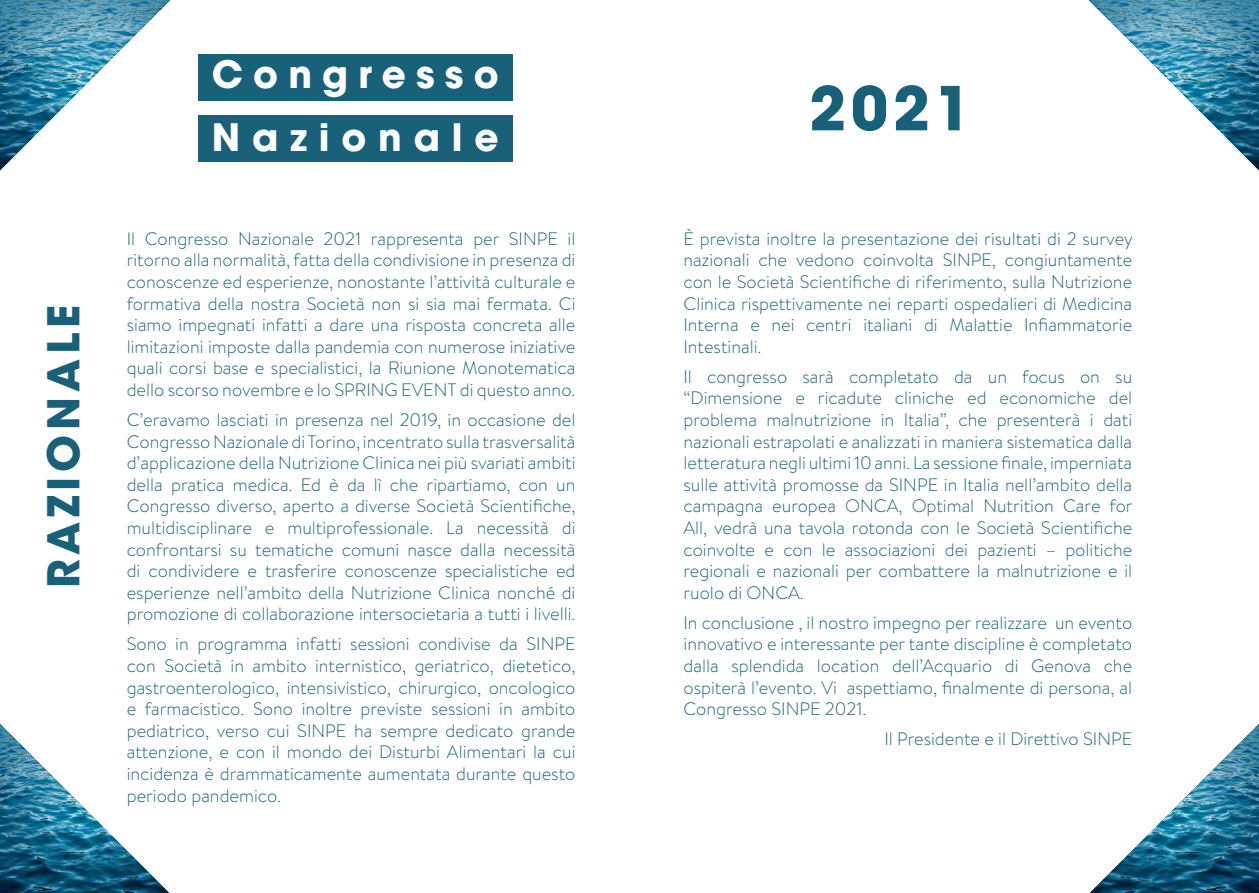
<style>
.page{position:relative;width:1259px;height:893px;background:#fff}
.page>*{position:absolute;margin:0;border:0;box-sizing:border-box;transform-origin:0 0}
.t1{font:700 60px "ITC Avant Garde Std";color:#186178}
.t2{font:700 43.5px "ITC Avant Garde Std";letter-spacing:.11em;color:#186178}
.t3{font:700 37.5px "ITC Avant Garde Std";letter-spacing:.27em;color:#fff}
.t4{font:700 37.5px "ITC Avant Garde Std";letter-spacing:.315em;color:#fff}
.t5{font:300 18px/21.6px "Brandon Text";color:#186178;text-align:justify}
</style>
<div class="page">
<div style="left:198px;top:54px;width:315px;height:47px;background:#186178"></div>
<div style="left:198px;top:116px;width:315px;height:46px;background:#186178"></div>
<img style="left:0;top:0;width:170px;height:170px">
<img style="left:0;top:724px;width:169px;height:169px">
<img style="left:1088px;top:0;width:171px;height:170px">
<img style="left:1089px;top:724px;width:170px;height:169px">
<p class="t2" style="left:35px;top:588px;width:284px;rotate:-90deg">RAZIONALE</p>
<p class="t3" style="left:212px;top:50px;width:288px">Congresso</p>
<p class="t4" style="left:212px;top:113px;width:288px">Nazionale</p>
<p class="t5" style="left:127px;top:227px;width:450px">Il Congresso Nazionale 2021 rappresenta per SINPE il ritorno alla normalità, fatta della condivisione in presenza di conoscenze ed esperienze, nonostante l’attività culturale e formativa della nostra Società non si sia mai fermata. Ci siamo impegnati infatti a dare una risposta concreta alle limitazioni imposte dalla pandemia con numerose iniziative quali corsi base e specialistici, la Riunione Monotematica dello scorso novembre e lo SPRING EVENT di questo anno.</p>
<p class="t5" style="left:127px;top:408px;width:450px">C’eravamo lasciati in presenza nel 2019, in occasione del Congresso Nazionale di Torino, incentrato sulla trasversalità d’applicazione della Nutrizione Clinica nei più svariati ambiti della pratica medica. Ed è da lì che ripartiamo, con un Congresso diverso, aperto a diverse Società Scientifiche, multidisciplinare e multiprofessionale. La necessità di confrontarsi su tematiche comuni nasce dalla necessità di condividere e trasferire conoscenze specialistiche ed esperienze nell’ambito della Nutrizione Clinica nonché di promozione di collaborazione intersocietaria a tutti i livelli.</p>
<p class="t5" style="left:127px;top:633px;width:450px">Sono in programma infatti sessioni condivise da SINPE con Società in ambito internistico, geriatrico, dietetico, gastroenterologico, intensivistico, chirurgico, oncologico e farmacistico. Sono inoltre previste sessioni in ambito pediatrico, verso cui SINPE ha sempre dedicato grande attenzione, e con il mondo dei Disturbi Alimentari la cui incidenza è drammaticamente aumentata durante questo periodo pandemico.</p>
<p class="t1" style="left:809px;top:69px;width:164px">2021</p>
<p class="t5" style="left:683px;top:227px;width:451px">È prevista inoltre la presentazione dei risultati di 2 survey nazionali che vedono coinvolta SINPE, congiuntamente con le Società Scientifiche di riferimento, sulla Nutrizione Clinica rispettivamente nei reparti ospedalieri di Medicina Interna e nei centri italiani di Malattie Infiammatorie Intestinali.</p>
<p class="t5" style="left:683px;top:365px;width:451px">Il congresso sarà completato da un focus on su “Dimensione e ricadute cliniche ed economiche del problema malnutrizione in Italia”, che presenterà i dati nazionali estrapolati e analizzati in maniera sistematica dalla letteratura negli ultimi 10 anni. La sessione finale, imperniata sulle attività promosse da SINPE in Italia nell’ambito della campagna europea ONCA, Optimal Nutrition Care for All, vedrà una tavola rotonda con le Società Scientifiche coinvolte e con le associazioni dei pazienti – politiche regionali e nazionali per combattere la malnutrizione e il ruolo di ONCA.</p>
<p class="t5" style="left:683px;top:611px;width:450px">In conclusione , il nostro impegno per realizzare un evento innovativo e interessante per tante discipline è completato dalla splendida location dell’Acquario di Genova che ospiterà l’evento. Vi aspettiamo, finalmente di persona, al Congresso SINPE 2021.</p>
<p class="t5" style="left:884px;top:728px;width:249px">Il Presidente e il Direttivo SINPE</p>
</div>
